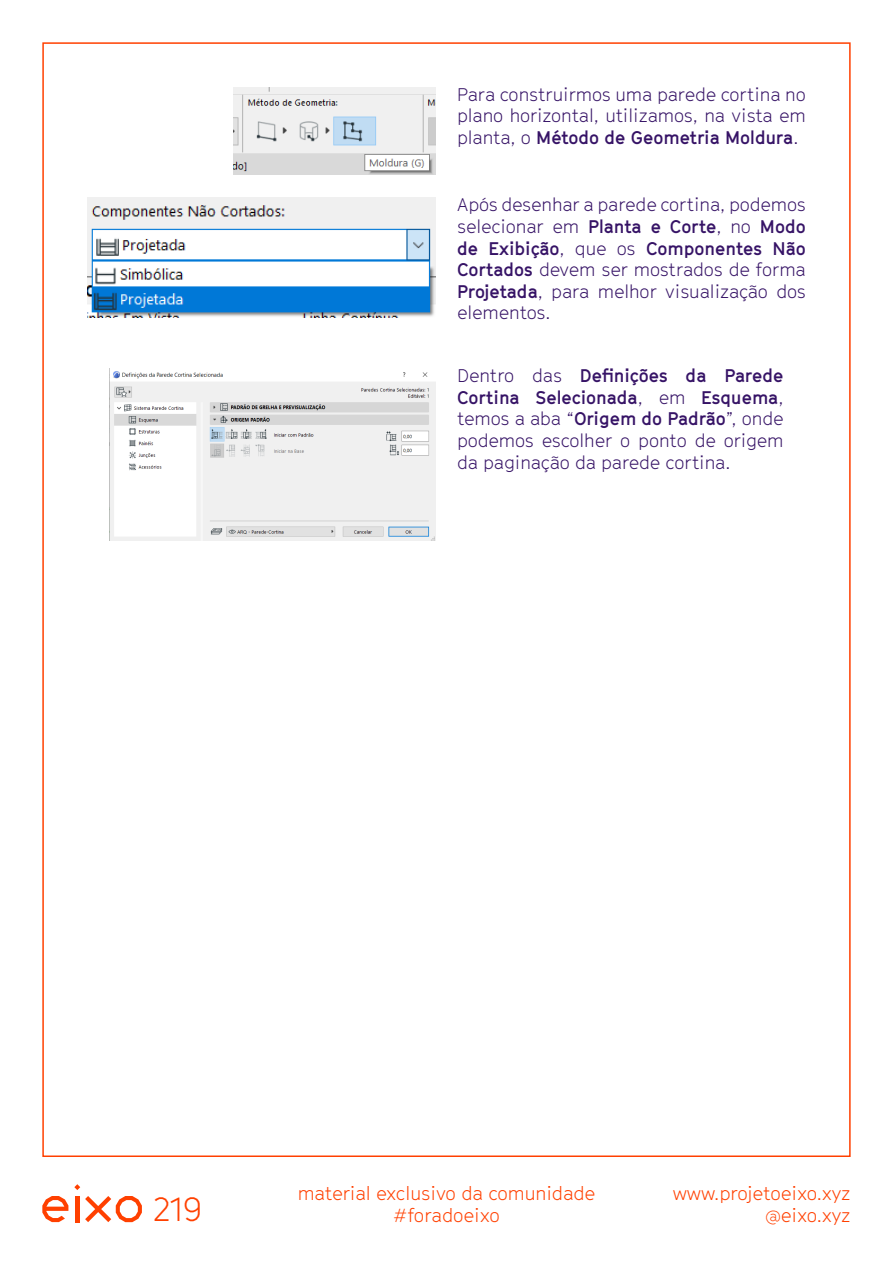
<style>
.page{position:relative;width:893px;height:1263px;background:#fff}
.page>*{position:absolute;margin:0;border:0;box-sizing:border-box;transform-origin:0 0}
.t1{font:300 33px "GT Cinetype";color:#ff4000}
.t2{font:300 18.6px/22.4px "GT Cinetype";color:#ff4000;text-align:right}
.t3{font:300 18px/21.6px "GT Cinetype";color:#361366;text-align:justify}
.s1{font-weight:700}
</style>
<div class="page">
<img style="left:233px;top:87px;width:203px;height:88px">
<img style="left:110px;top:371px;width:326px;height:169px">
<img style="left:87px;top:198px;width:349px;height:120px">
<svg style="left:42px;top:1196px;width:26px;height:26px"></svg>
<svg style="left:74px;top:1184px;width:6px;height:6px"></svg>
<hr style="left:75px;top:1196px;width:4px;height:26px;background:#ff4000">
<svg style="left:85px;top:1196px;width:57px;height:26px"></svg>
<p class="t3" style="left:457px;top:83px;width:350px">Para construirmos uma parede cortina no plano horizontal, utilizamos, na vista em planta, o <span class="s1">Método de Geometria Moldura</span>.</p>
<p class="t3" style="left:457px;top:194px;width:350px">Após desenhar a parede cortina, podemos selecionar em <span class="s1">Planta e Corte</span>, no <span class="s1">Modo de Exibição</span>, que os <span class="s1">Componentes Não Cortados</span> devem ser mostrados de forma <span class="s1">Projetada</span>, para melhor visualização dos elementos.</p>
<p class="t3" style="left:457px;top:365px;width:328px">Dentro das <span class="s1">Defnições da Parede Cortina Selecionada</span>, em <span class="s1">Esquema</span>, temos a aba “<span class="s1">Origem do Padrão</span>”, onde podemos escolher o ponto de origem da paginação da parede cortina.</p>
<h1 class="t1" style="left:153px;top:1190px;width:50px">219</h1>
<p class="t2" style="left:298px;top:1182px;width:299px;text-align:center">material exclusivo da comunidade #foradoeixo</p>
<p class="t2" style="left:673px;top:1182px;width:179px">www.projetoeixo.xyz @eixo.xyz</p>
</div>
